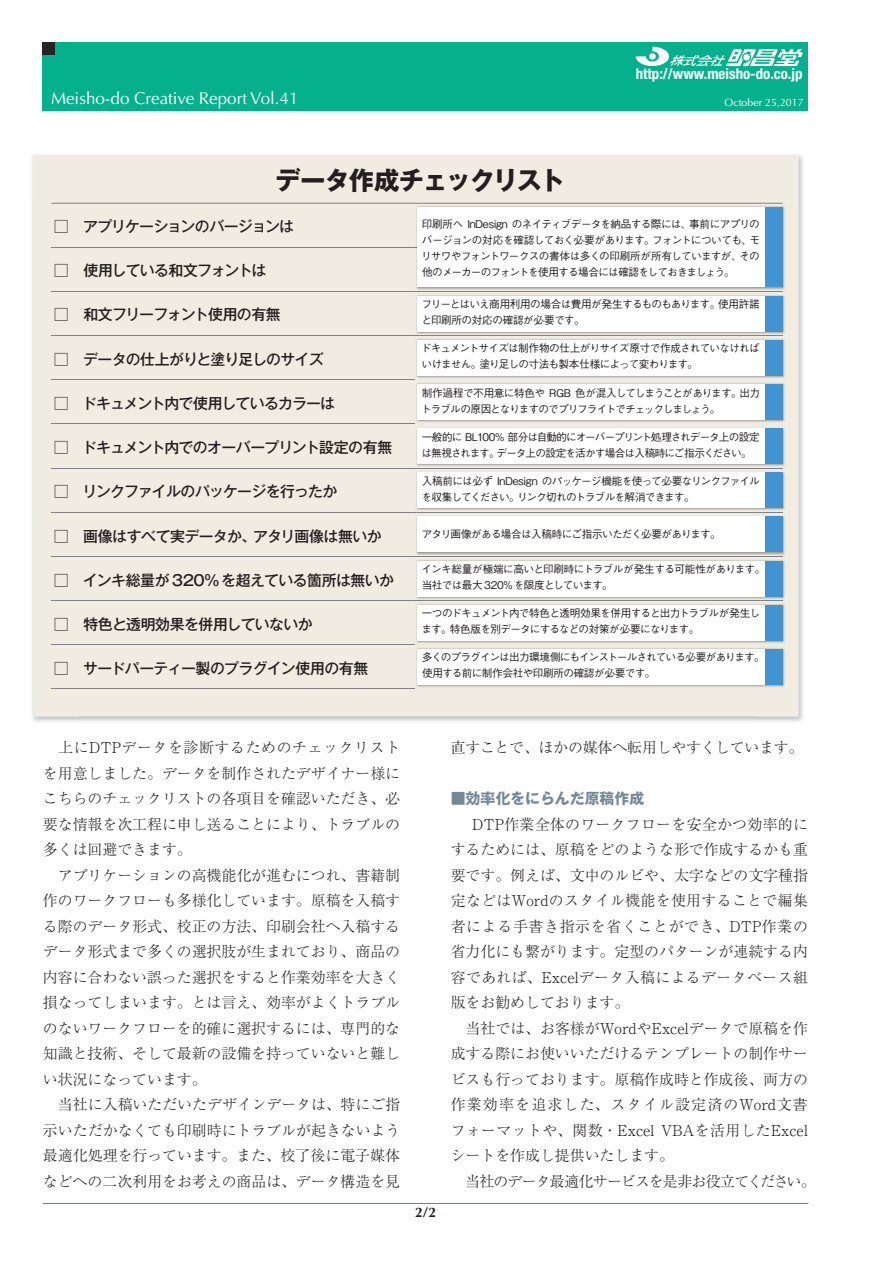
<style>
.page{position:relative;width:893px;height:1263px;background:#fff}
.page>*{position:absolute;margin:0;border:0;box-sizing:border-box;transform-origin:0 0}
.t1{font:700 25.5px "Gothic MB101 Pr 6";letter-spacing:-.07em;color:#231f20}
.t2{font:16.95px "Optima";color:#fff}
.t3{font:300 14.85px/25.5px "Ryumin Pro";color:#231f20}
.t4{font:500 14.85px "Gothic MB101 Pr 6";letter-spacing:-.045em;color:#231f20}
.t5{font:700 condensed 14.85px "Helvetica Neue";color:#fff}
.t6{font:700 14.85px "Gothic MB101 Pro";color:#738a95}
.t7{font:700 13.8px "Optima";color:#231f20}
.t8{font:500 10.65px/15.9px "Gothic BBB Pr 6 N";letter-spacing:-.065em;color:#231f20}
.t9{font:500 10.65px/15.9px "Gothic BBB Pr 6 N";letter-spacing:-.085em;color:#231f20}
.t10{font:500 10.65px/15.9px "Gothic BBB Pr 6 N";letter-spacing:-.045em;color:#231f20}
.t11{font:10.65px "Optima";color:#fff}
</style>
<div class="page">
<div style="left:43px;top:43px;width:765px;height:68px;background:#05b08d"></div>
<svg style="left:636px;top:47px;width:167px;height:19px"></svg>
<div style="left:43px;top:43px;width:12px;height:12px;background:#262324"></div>
<img style="left:32px;top:154px;width:771px;height:48px">
<img style="left:32px;top:202px;width:48px;height:520px">
<img style="left:756px;top:202px;width:47px;height:520px">
<div style="left:33px;top:155px;width:765px;height:561px;background:#f1ece2"></div>
<hr style="left:52px;top:203px;width:731px;height:1px;background:#808285">
<hr style="left:52px;top:247px;width:731px;height:1px;background:#808285">
<hr style="left:52px;top:291px;width:731px;height:1px;background:#808285">
<hr style="left:52px;top:335px;width:731px;height:1px;background:#808285">
<hr style="left:52px;top:379px;width:731px;height:1px;background:#808285">
<hr style="left:52px;top:424px;width:731px;height:1px;background:#808285">
<hr style="left:52px;top:468px;width:731px;height:1px;background:#808285">
<hr style="left:52px;top:512px;width:731px;height:1px;background:#808285">
<hr style="left:52px;top:556px;width:731px;height:1px;background:#808285">
<hr style="left:52px;top:600px;width:731px;height:1px;background:#808285">
<hr style="left:52px;top:644px;width:731px;height:1px;background:#808285">
<hr style="left:52px;top:688px;width:731px;height:1px;background:#808285">
<img style="left:415px;top:205px;width:372px;height:86px">
<div style="left:417px;top:207px;width:366px;height:80px;background:#fff"></div>
<div style="left:765px;top:207px;width:18px;height:80px;background:#4194d0"></div>
<img style="left:415px;top:294px;width:372px;height:41px">
<div style="left:417px;top:296px;width:366px;height:35px;background:#fff"></div>
<div style="left:765px;top:296px;width:18px;height:35px;background:#4194d0"></div>
<img style="left:415px;top:338px;width:372px;height:41px">
<div style="left:417px;top:340px;width:366px;height:35px;background:#fff"></div>
<div style="left:765px;top:340px;width:18px;height:35px;background:#4194d0"></div>
<img style="left:415px;top:382px;width:372px;height:41px">
<div style="left:417px;top:384px;width:366px;height:36px;background:#fff"></div>
<div style="left:765px;top:384px;width:18px;height:36px;background:#4194d0"></div>
<img style="left:415px;top:426px;width:372px;height:41px">
<div style="left:417px;top:428px;width:366px;height:36px;background:#fff"></div>
<div style="left:765px;top:428px;width:18px;height:36px;background:#4194d0"></div>
<img style="left:415px;top:470px;width:372px;height:42px">
<div style="left:417px;top:472px;width:366px;height:36px;background:#fff"></div>
<div style="left:765px;top:472px;width:18px;height:36px;background:#4194d0"></div>
<img style="left:415px;top:515px;width:372px;height:41px">
<div style="left:417px;top:517px;width:366px;height:35px;background:#fff"></div>
<div style="left:765px;top:517px;width:18px;height:35px;background:#4194d0"></div>
<img style="left:415px;top:559px;width:372px;height:41px">
<div style="left:417px;top:561px;width:366px;height:35px;background:#fff"></div>
<div style="left:765px;top:561px;width:18px;height:35px;background:#4194d0"></div>
<img style="left:415px;top:603px;width:372px;height:41px">
<div style="left:417px;top:605px;width:366px;height:35px;background:#fff"></div>
<div style="left:765px;top:605px;width:18px;height:35px;background:#4194d0"></div>
<img style="left:415px;top:647px;width:372px;height:41px">
<div style="left:417px;top:649px;width:366px;height:35px;background:#fff"></div>
<div style="left:765px;top:649px;width:18px;height:35px;background:#4194d0"></div>
<hr style="left:43px;top:1203px;width:765px;height:1px;background:#05b08d">
<p class="t5" style="left:636px;top:65px;width:168px">http://www.meisho-do.co.jp</p>
<p class="t2" style="left:51px;top:88px;width:249px">Meisho-do Creative Report Vol.41</p>
<p class="t11" style="left:724px;top:96px;width:81px">October 25,2017</p>
<h1 class="t1" style="left:275px;top:159px;width:291px">データ作成チェックリスト</h1>
<p class="t4" style="left:54px;top:214px;width:242px">□　アプリケーションのバージョンは</p>
<p class="t4" style="left:54px;top:258px;width:214px">□　使用している和文フォントは</p>
<p class="t4" style="left:54px;top:302px;width:228px">□　和文フリーフォント使用の有無</p>
<p class="t4" style="left:54px;top:347px;width:271px">□　データの仕上がりと塗り足しのサイズ</p>
<p class="t4" style="left:54px;top:391px;width:283px">□　ドキュメント内で使用しているカラーは</p>
<p class="t4" style="left:54px;top:435px;width:340px">□　ドキュメント内でのオーバープリント設定の有無</p>
<p class="t4" style="left:54px;top:479px;width:285px">□　リンクファイルのパッケージを行ったか</p>
<p class="t4" style="left:54px;top:523px;width:329px">□　画像はすべて実データか、アタリ画像は無いか</p>
<p class="t4" style="left:54px;top:568px;width:342px">□　インキ総量が 320% を超えている箇所は無いか</p>
<p class="t4" style="left:54px;top:612px;width:260px">□　特色と透明効果を併用していないか</p>
<p class="t4" style="left:54px;top:656px;width:316px">□　サードパーティー製のプラグイン使用の有無</p>
<p class="t8" style="left:421px;top:215px;width:340px;text-align:justify">印刷所へ InDesign のネイティブデータを納品する際には、事前にアプリのバージョンの対応を確認しておく必要があります。フォントについても、モリサワやフォントワークスの書体は多くの印刷所が所有していますが、その他のメーカーのフォントを使用する場合には確認をしておきましょう。</p>
<p class="t8" style="left:421px;top:296px;width:340px">フリーとはいえ商用利用の場合は費用が発生するものもあります。使用許諾と印刷所の対応の確認が必要です。</p>
<p class="t8" style="left:421px;top:340px;width:340px">ドキュメントサイズは制作物の仕上がりサイズ原寸で作成されていなければいけません。塗り足しの寸法も製本仕様によって変わります。</p>
<p class="t9" style="left:421px;top:384px;width:341px">制作過程で不用意に特色や RGB 色が混入してしまうことがあります。出力トラブルの原因となりますのでプリフライトでチェックしましょう。</p>
<p class="t9" style="left:421px;top:428px;width:340px">一般的に BL100% 部分は自動的にオーバープリント処理されデータ上の設定は無視されます。データ上の設定を活かす場合は入稿時にご指示ください。</p>
<p class="t8" style="left:421px;top:472px;width:340px">入稿前には必ず InDesign のパッケージ機能を使って必要なリンクファイルを収集してください。リンク切れのトラブルを解消できます。</p>
<p class="t8" style="left:422px;top:525px;width:301px">アタリ画像がある場合は入稿時にご指示いただく必要があります。</p>
<p class="t10" style="left:422px;top:560px;width:345px">インキ総量が極端に高いと印刷時にトラブルが発生する可能性があります。当社では最大 320%を限度としています。</p>
<p class="t8" style="left:421px;top:605px;width:340px">一つのドキュメント内で特色と透明効果を併用すると出力トラブルが発生します。特色版を別データにするなどの対策が必要になります。</p>
<p class="t8" style="left:422px;top:649px;width:344px">多くのプラグインは出力環境側にもインストールされている必要があります。使用する前に制作会社や印刷所の確認が必要です。</p>
<p class="t3" style="left:43px;top:733px;width:359px">　上にDTPデータを診断するためのチェックリストを用意しました。データを制作されたデザイナー様にこちらのチェックリストの各項目を確認いただき、必要な情報を次工程に申し送ることにより、トラブルの多くは回避できます。<br>　アプリケーションの高機能化が進むにつれ、書籍制作のワークフローも多様化しています。原稿を入稿する際のデータ形式、校正の方法、印刷会社へ入稿するデータ形式まで多くの選択肢が生まれており、商品の内容に合わない誤った選択をすると作業効率を大きく損なってしまいます。とは言え、効率がよくトラブルのないワークフローを的確に選択するには、専門的な知識と技術、そして最新の設備を持っていないと難しい状況になっています。<br>　当社に入稿いただいたデザインデータは、特にご指示いただかなくても印刷時にトラブルが起きないよう最適化処理を行っています。また、校了後に電子媒体などへの二次利用をお考えの商品は、データ構造を見</p>
<p class="t7" style="left:415px;top:1204px;width:22px">2/2</p>
<p class="t3" style="left:451px;top:733px;width:354px">直すことで、ほかの媒体へ転用しやすくしています。</p>
<p class="t6" style="left:451px;top:786px;width:195px">■効率化をにらんだ原稿作成</p>
<p class="t3" style="left:451px;top:810px;width:366px;text-indent:7px">　DTP作業全体のワークフローを安全かつ効率的にするためには、原稿をどのような形で作成するかも重要です。例えば、文中のルビや、太字などの文字種指定などはWordのスタイル機能を使用することで編集者による手書き指示を省くことができ、DTP作業の省力化にも繋がります。定型のパターンが連続する内容であれば、Excelデータ入稿によるデータベース組版をお勧めしております。<br>　当社では、お客様がWordやExcelデータで原稿を作成する際にお使いいただけるテンプレートの制作サービスも行っております。原稿作成時と作成後、両方の作業効率を追求した、スタイル設定済のWord文書フォーマットや、関数・Excel VBAを活用したExcelシートを作成し提供いたします。<br>　当社のデータ最適化サービスを是非お役立てください。</p>
</div>
